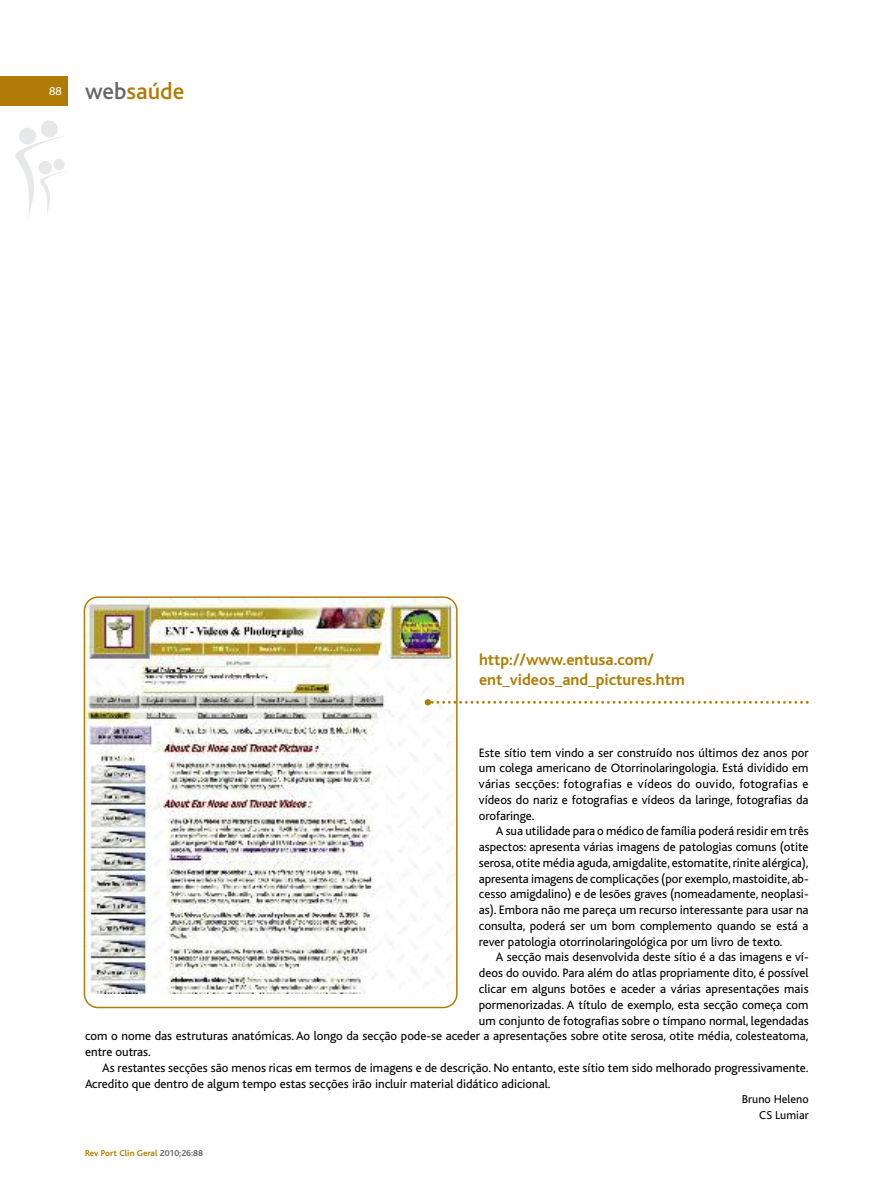
<style>
.page{position:relative;width:881px;height:1191px;background:#fff}
.page>*{position:absolute;margin:0;border:0;box-sizing:border-box;transform-origin:0 0}
.t1{font:500 24px "Bliss";color:#b17c06}
.t2{font:700 16.5px/19.8px "Bliss";color:#b17c06}
.t3{font:12.75px/15.8px "Bliss";color:#000;text-align:justify}
.t4{font:12px/15.8px "Bliss";color:#000;text-align:right}
.t5{font:700 9px "Bliss";color:#b17c06}
.s1{font-weight:400;font-size:12px;color:#fff}
.s2{color:#666}
</style>
<div class="page">
<svg style="left:15px;top:120px;width:50px;height:95px"></svg>
<div style="left:0;top:77px;width:68px;height:29px;background:#b17c06"></div>
<img style="left:84px;top:596px;width:373px;height:412px">
<svg style="left:431px;top:701px;width:377px;height:2px"></svg>
<div style="left:424px;top:699px;width:7px;height:6px;background:#b17c06;border-radius:50%"></div>
<h1 class="t1" style="left:49px;top:83px;width:137px"><span class="s1">88</span> <span class="s2">web</span>saúde</h1>
<p class="t2" style="left:479px;top:652px;width:207px">http://www.entusa.com/ ent_videos_and_pictures.htm</p>
<p class="t3" style="left:478px;top:746px;width:331px">Este sí tio tem vin do a ser cons tru í do nos úl ti mos dez anos por um co le ga ame ri ca no de Otor ri no la rin go lo gia. Está di vi di do em vá ri as sec ções: fo to gra fi as e ví de os do ou vi do, fo to gra fi as e ví de os do na riz e fo to gra fi as e ví de os da la rin ge, fo to gra fi as da oro fa rin ge.</p>
<p class="t3" style="left:478px;top:825px;width:331px;text-indent:17px">A sua uti li da de para o mé di co de fa mí lia po de rá re si dir em três as pec tos: apre sen ta vá ri as ima gens de pa to lo gi as co muns (oti te se ro sa, oti te mé dia agu da, amig da li te, es to ma ti te, ri ni te alér gi ca), apre sen ta ima gens de com pli ca ções (por exem plo, mas toi di te, ab - ces so amig da li no) e de le sões gra ves (no mea da men te, ne o pla si - as). Em bo ra não me pa re ça um re cur so in te res san te para usar na con sul ta, po de rá ser um bom com ple men to quan do se está a re ver pa to lo gia otor ri no la rin go ló gi ca por um li vro de tex to.</p>
<p class="t3" style="left:495px;top:951px;width:314px">A sec ção mais de sen vol vi da des te sí tio é a das ima gens e ví -</p>
<p class="t3" style="left:478px;top:966px;width:331px">de os do ou vi do. Para além do at las pro pri a men te dito, é pos sí vel</p>
<p class="t3" style="left:478px;top:982px;width:331px">cli car em al guns bo tões e ace der a vá ri as apre sen ta ções mais</p>
<p class="t3" style="left:478px;top:998px;width:331px">por me no ri za das. A tí tu lo de exem plo, esta sec ção co me ça com</p>
<p class="t3" style="left:478px;top:1014px;width:331px">um con jun to de fo to gra fi as so bre o tím pa no nor mal, le gen da das</p>
<p class="t3" style="left:85px;top:1029px;width:724px">com o nome das es tru tu ras ana tó mi cas. Ao lon go da sec ção pode-se ace der a apre sen ta ções so bre oti te se ro sa, oti te mé dia, co les te a to ma,</p>
<p class="t3" style="left:85px;top:1045px;width:67px">en tre ou tras.</p>
<p class="t3" style="left:102px;top:1061px;width:707px">As res tan tes sec ções são me nos ri cas em ter mos de ima gens e de des cri ção. No en tan to, este sí tio tem sido me lho ra do pro gres si va men te.</p>
<p class="t3" style="left:85px;top:1077px;width:467px">Acre di to que den tro de al gum tem po es tas sec ções irão in cluir ma te ri al di dá ti co adi cio nal.</p>
<p class="t4" style="left:741px;top:1092px;width:68px">Bru no Heleno<br>CS Lumiar</p>
<p class="t5" style="left:85px;top:1149px;width:119px">Rev Port Clin Geral <span class="s2">2010;26:88</span></p>
</div>
